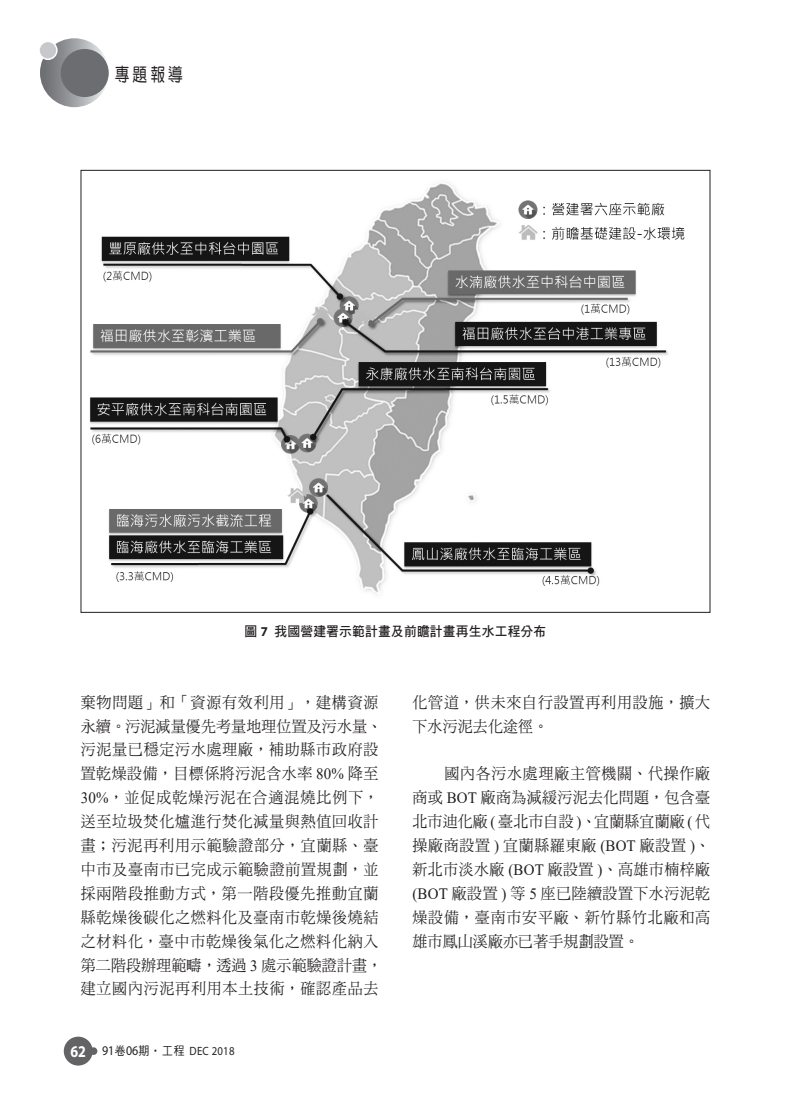
<style>
.page{position:relative;width:808px;height:1106px;background:#fff}
.page>*{position:absolute;margin:0;border:0;box-sizing:border-box;transform-origin:0 0}
.t1{font:18.6px "DF Yuan Std W5";color:#231f20;scale:.8 1}
.內文{font:15.75px/23.9px "DF Ming Std W5";letter-spacing:.05em;color:#231f20;scale:.95 1}
.圖說{font:13.5px "DF Hei Std W7";letter-spacing:.01em;color:#231f20;scale:.95 1}
.t2{font:12px "Myriad Pro";letter-spacing:.025em;color:#231f20;scale:.9 1}
.s1{font-family:"Myriad Pro";font-weight:700}
.s2{font-family:"Times New Roman"}
.s3{font-weight:700;font-size:16.5px;color:#fff}
.s4{font-size:13.35px}
.s5{font-family:"DF Hei Std W5"}
</style>
<div class="page">
<svg style="left:40px;top:38px;width:69px;height:69px;background:#939598"></svg>
<div style="left:61px;top:49px;width:48px;height:48px;background:#6c6d70;border-radius:50%"></div>
<div style="left:39px;top:41px;width:18px;height:18px;background:#c7c8ca;border-radius:50%"></div>
<div style="left:38px;top:41px;width:20px;height:19px;border:2px solid #fff;border-radius:50%"></div>
<div style="left:64px;top:1036px;width:29px;height:29px;background:#636366;border-radius:50%"></div>
<div style="left:90px;top:1047px;width:7px;height:7px;background:#636366;border-radius:50%"></div>
<img style="left:90px;top:182px;width:595px;height:412px">
<p class="t1" style="left:115px;top:64px;width:87px">專題報導</p>
<p class="圖說" style="left:245px;top:623px;width:319px">圖 <span class="s1">7</span> 我國營建署示範計畫及前瞻計畫再生水工程分布</p>
<p class="內文" style="left:81px;top:689px;width:319px">棄物問題」和「資源有效利用」，建構資源永續。污泥減量優先考量地理位置及污水量、污泥量已穩定污水處理廠，補助縣市政府設置乾燥設備，目標係將污泥含水率 <span class="s2">80%</span> 降至<br><span class="s2">30%</span>，並促成乾燥污泥在合適混燒比例下，送至垃圾焚化爐進行焚化減量與熱值回收計畫；污泥再利用示範驗證部分，宜蘭縣、臺中市及臺南市已完成示範驗證前置規劃，並採兩階段推動方式，第一階段優先推動宜蘭縣乾燥後碳化之燃料化及臺南市乾燥後燒結之材料化，臺中市乾燥後氣化之燃料化納入第二階段辦理範疇，透過 <span class="s2">3</span> 處示範驗證計畫，建立國內污泥再利用本土技術，確認產品去</p>
<p class="t2" style="left:70px;top:1043px;width:184px"><span class="s3">62</span> <span class="s4">91</span><span class="s5">卷</span><span class="s4">06</span><span class="s5">期‧工程</span> DEC 2018</p>
<p class="內文" style="left:412px;top:689px;width:315px">化管道，供未來自行設置再利用設施，擴大下水污泥去化途徑。</p>
<p class="內文" style="left:412px;top:761px;width:315px;text-align:justify;text-indent:32px">國內各污水處理廠主管機關、代操作廠商或 <span class="s2">BOT</span> 廠商為減緩污泥去化問題，包含臺北市迪化廠 <span class="s2">(</span> 臺北市自設 <span class="s2">)</span>、宜蘭縣宜蘭廠 <span class="s2">(</span> 代操廠商設置 <span class="s2">)</span> 宜蘭縣羅東廠 <span class="s2">(BOT</span> 廠設置 <span class="s2">)</span>、新北市淡水廠 <span class="s2">(BOT</span> 廠設置 <span class="s2">)</span>、高雄市楠梓廠<span class="s2">(BOT</span> 廠設置 <span class="s2">)</span> 等 <span class="s2">5</span> 座已陸續設置下水污泥乾燥設備，臺南市安平廠、新竹縣竹北廠和高雄市鳳山溪廠亦已著手規劃設置。</p>
</div>
